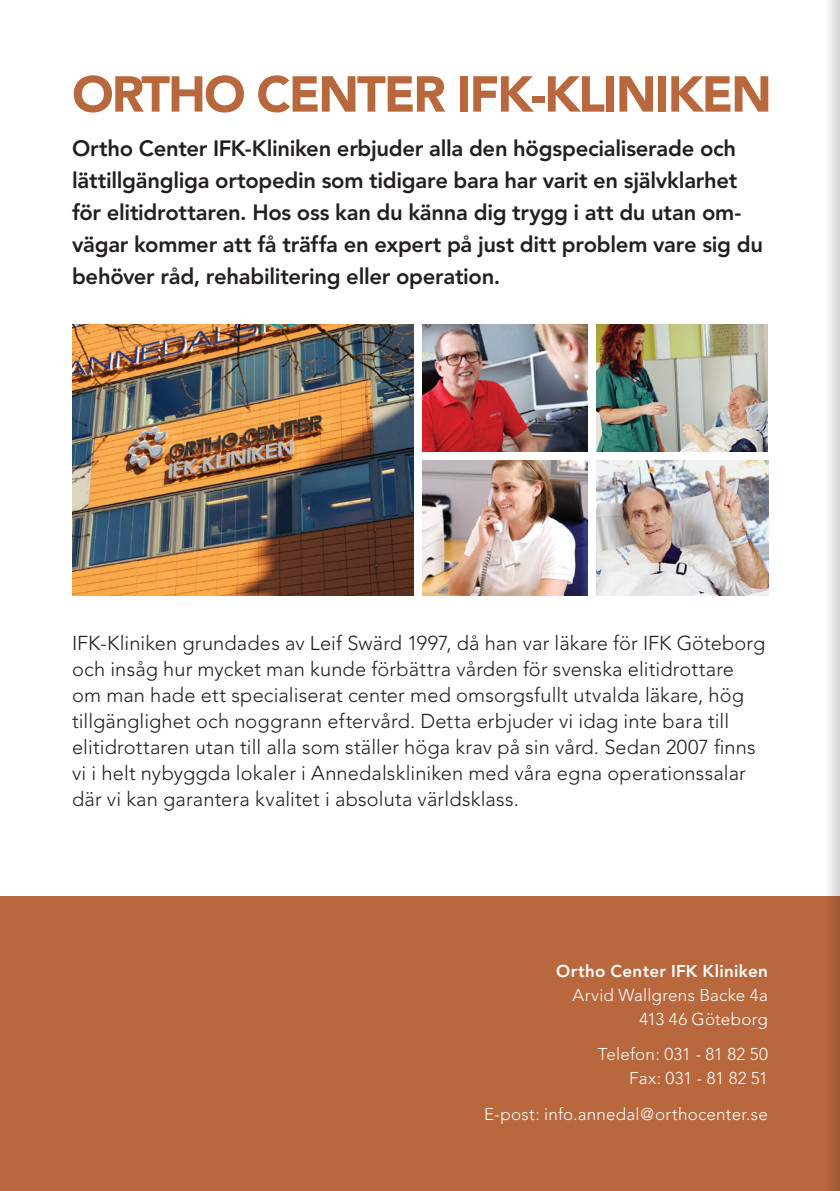
<style>
.page{position:relative;width:840px;height:1191px;background:#fff}
.page>*{position:absolute;margin:0;border:0;box-sizing:border-box;transform-origin:0 0}
.t1{font:900 50px "Avenir";letter-spacing:-.04em;color:#b9673c}
.t2{font:800 22px/32px "Avenir";letter-spacing:-.015em;color:#231f20}
.t3{font:300 20px/26px "Avenir";letter-spacing:.005em;color:#231f20}
.t4{font:300 17px/24px "Avenir";letter-spacing:.01em;color:#fff;text-align:right}
.t5{font:800 17px "Avenir";letter-spacing:.015em;color:#fff}
</style>
<div class="page">
<div style="left:0;top:896px;width:839px;height:295px;background:#b9673c"></div>
<img style="left:72px;top:324px;width:342px;height:271px">
<img style="left:596px;top:324px;width:171px;height:128px">
<img style="left:422px;top:324px;width:166px;height:128px">
<img style="left:422px;top:460px;width:346px;height:135px">
<div style="left:588px;top:311px;width:7px;height:294px;background:#fff"></div>
<svg style="left:829px;top:0;width:10px;height:1191px;fill:#e2e2e2"></svg>
<h1 class="t1" style="left:72px;top:64px;width:701px">ORTHO CENTER IFK-KLINIKEN</h1>
<p class="t2" style="left:72px;top:132px;width:692px">Ortho Center IFK-Kliniken erbjuder alla den högspecialiserade och lättillgängliga ortopedin som tidigare bara har varit en självklarhet för elitidrottaren. Hos oss kan du känna dig trygg i att du utan om&shy;vägar kommer att få träffa en expert på just ditt problem vare sig du behöver råd, rehabilitering eller operation.</p>
<p class="t3" style="left:72px;top:630px;width:694px">IFK-Kliniken grundades av Leif Swärd 1997, då han var läkare för IFK Göteborg och insåg hur mycket man kunde förbättra vården för svenska elitidrottare om man hade ett specialiserat center med omsorgsfullt utvalda läkare, hög tillgänglighet och noggrann eftervård. Detta erbjuder vi idag inte bara till elitidrottaren utan till alla som ställer höga krav på sin vård. Sedan 2007 finns vi i helt nybyggda lokaler i Annedalskliniken med våra egna operationssalar där vi kan garantera kvalitet i absoluta världsklass.</p>
<p class="t5" style="left:556px;top:961px;width:213px">Ortho Center IFK Kliniken</p>
<p class="t4" style="left:572px;top:983px;width:197px">Arvid Wallgrens Backe 4a<br>413 46 Göteborg</p>
<p class="t4" style="left:597px;top:1042px;width:171px">Telefon: 031 - 81 82 50<br>Fax: 031 - 81 82 51</p>
<p class="t4" style="left:484px;top:1101px;width:285px">E-post: info.annedal@orthocenter.se</p>
</div>
